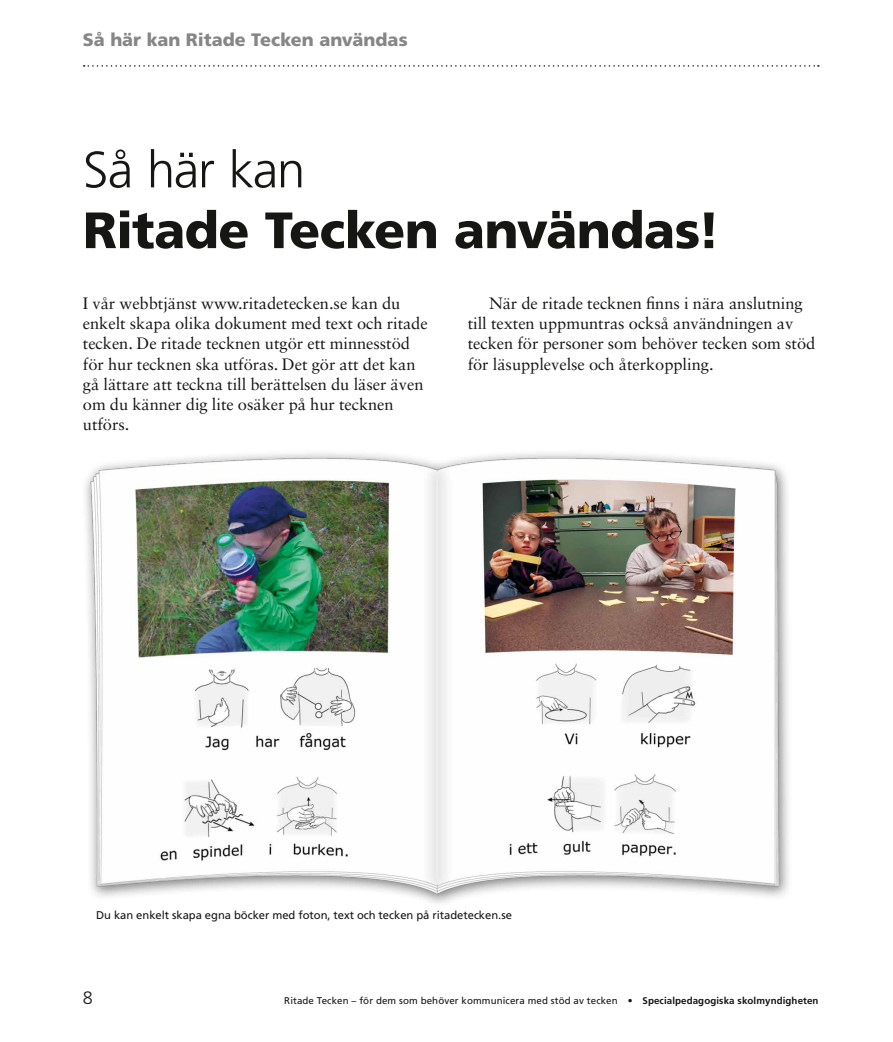
<style>
.page{position:relative;width:893px;height:1042px;background:#fff}
.page>*{position:absolute;margin:0;border:0;box-sizing:border-box;transform-origin:0 0}
.H1_Rubrik_-_34_40_5{font:900 51px/60.8px "Frutiger LT Std";letter-spacing:-.01em;color:#161614}
.t1{font:900 18px "Frutiger LT Std";color:#868686}
.t2{font:300 18px "Frutiger LT Std";color:#161614}
.P_Bröd_2{font:16.5px/20.2px "Sabon LT Std";letter-spacing:-.005em;color:#161614}
.P_Bildtext{font:11.25px "Frutiger LT Std";letter-spacing:-.005em;color:#161614}
.t3{font:9.75px "Frutiger LT Std";letter-spacing:.01em;color:#161614}
.s1{font-weight:300}
.s2{font-weight:700}
</style>
<div class="page">
<svg style="left:84px;top:65px;width:735px;height:2px"></svg>
<img style="left:85px;top:453px;width:704px;height:451px">
<p class="t1" style="left:83px;top:28px;width:326px">Så här kan Ritade Tecken användas</p>
<h1 class="H1_Rubrik_-_34_40_5" style="left:83px;top:139px;width:639px"><span class="s1">Så här kan<br></span>Ritade Tecken användas!</h1>
<p class="P_Bröd_2" style="left:83px;top:293px;width:346px">I vår webbtjänst www.ritadetecken.se kan du enkelt skapa olika dokument med text och ritade tecken. De ritade tecknen utgör ett minnesstöd för hur tecknen ska utföras. Det gör att det kan gå lättare att teckna till berättelsen du läser även om du känner dig lite osäker på hur tecknen utförs.</p>
<p class="P_Bröd_2" style="left:468px;top:293px;width:349px;text-indent:21px">När de ritade tecknen finns i nära anslutning till texten uppmuntras också användningen av tecken för personer som behöver tecken som stöd för läsupplevelse och återkoppling.</p>
<p class="P_Bildtext" style="left:96px;top:909px;width:417px">Du kan enkelt skapa egna böcker med foton, text och tecken på ritadetecken.se</p>
<p class="t2" style="left:83px;top:987px;width:12px">8</p>
<p class="t3" style="left:284px;top:994px;width:536px">Ritade Tecken – för dem som behöver kommunicera med stöd av tecken • <span class="s2">Specialpedagogiska skolmyndigheten</span></p>
</div>
